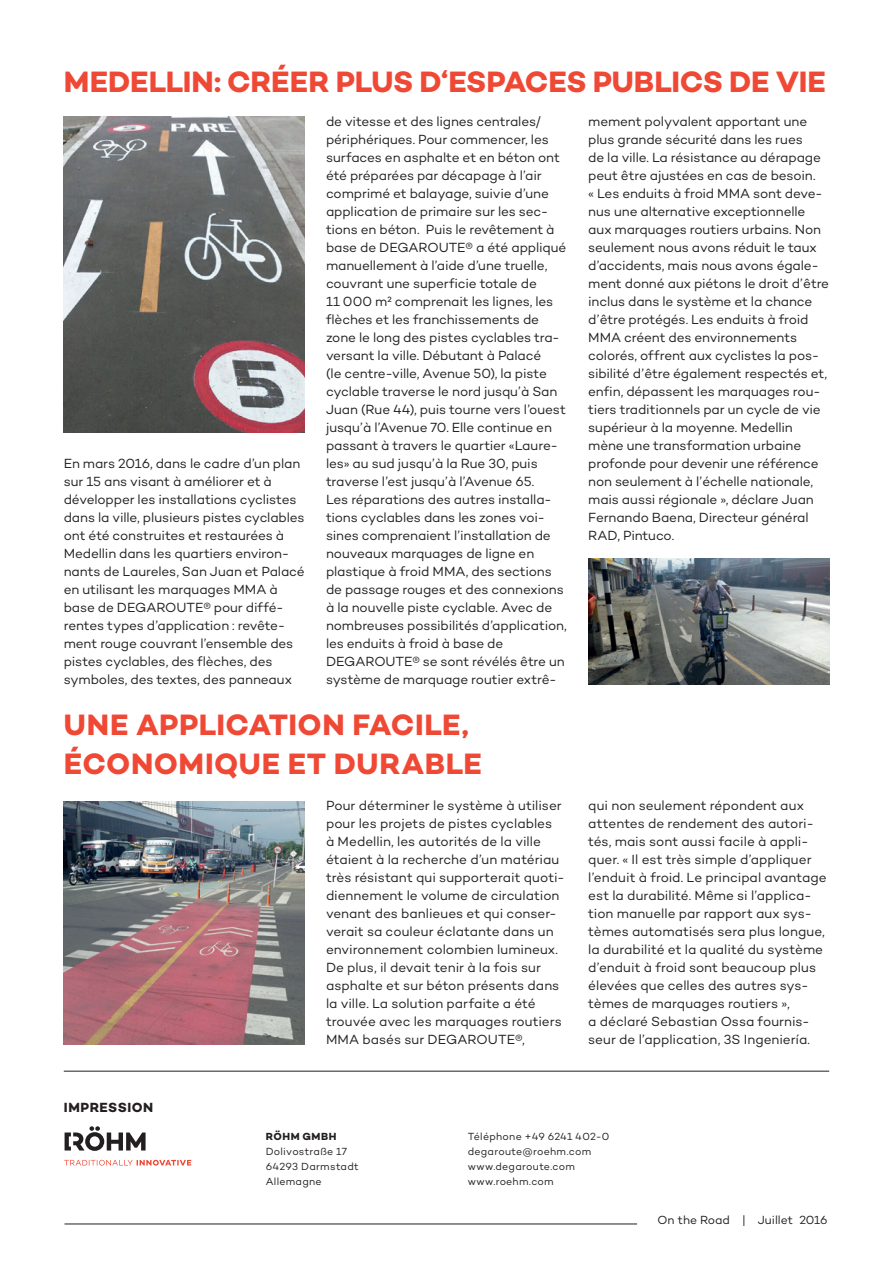
<style>
.page{position:relative;width:893px;height:1263px;background:#fff}
.page>*{position:absolute;margin:0;border:0;box-sizing:border-box;transform-origin:0 0}
.t1{font:700 30px/39px "Campton";letter-spacing:.005em;color:#ef4835}
.t2{font:13.5px/18px "Campton";letter-spacing:-.01em;color:#231f20}
.t3{font:700 13.5px "Campton";letter-spacing:.035em;color:#231f20}
.t4{font:12px "Campton";letter-spacing:-.005em;color:#231f20}
.t5{font:10.5px/15px "Campton";letter-spacing:.025em;color:#231f20}
.t6{font:700 10.5px "Campton";letter-spacing:.055em;color:#231f20}
</style>
<div class="page">
<hr style="left:64px;top:1071px;width:765px;height:1px;background:#231f20">
<svg style="left:65px;top:1126px;width:81px;height:25px"></svg>
<svg style="left:64px;top:1160px;width:127px;height:5px"></svg>
<hr style="left:65px;top:1223px;width:572px;height:1px;background:#231f20">
<img style="left:64px;top:801px;width:241px;height:243px">
<img style="left:64px;top:116px;width:241px;height:316px">
<img style="left:588px;top:558px;width:241px;height:126px">
<h1 class="t1" style="left:64px;top:62px;width:763px">MEDELLIN: CRÉER PLUS D‘ESPACES PUBLICS DE VIE</h1>
<p class="t2" style="left:64px;top:454px;width:242px">En mars 2016, dans le cadre d’un plan sur 15 ans visant à améliorer et à développer les installations cyclistes dans la ville, plusieurs pistes cyclables ont été construites et restaurées à Medellin dans les quartiers environ&shy;nants de Laureles, San Juan et Palacé en utilisant les marquages MMA à base de DEGAROUTE® pour diffé&shy;rentes types d’application : revête&shy;ment rouge couvrant l’ensemble des pistes cyclables, des flèches, des symboles, des textes, des panneaux</p>
<p class="t2" style="left:326px;top:112px;width:242px">de vitesse et des lignes centrales/ périphériques. Pour commencer, les surfaces en asphalte et en béton ont été préparées par décapage à l’air comprimé et balayage, suivie d’une application de primaire sur les sec&shy;tions en béton. Puis le revêtement à base de DEGAROUTE® a été appliqué manuellement à l’aide d’une truelle, couvrant une superficie totale de<br>11 000 m² comprenait les lignes, les flèches et les franchissements de zone le long des pistes cyclables tra&shy;versant la ville. Débutant à Palacé<br>(le centre-ville, Avenue 50), la piste cyclable traverse le nord jusqu’à San Juan (Rue 44), puis tourne vers l’ouest jusqu’à l’Avenue 70. Elle continue en passant à travers le quartier «Laure&shy;les» au sud jusqu’à la Rue 30, puis traverse l’est jusqu’à l’Avenue 65.<br>Les réparations des autres installa&shy;tions cyclables dans les zones voi&shy;sines comprenaient l’installation de nouveaux marquages de ligne en plastique à froid MMA, des sections de passage rouges et des connexions à la nouvelle piste cyclable. Avec de nombreuses possibilités d’application, les enduits à froid à base de DEGAROUTE® se sont révélés être un système de marquage routier extrê-</p>
<p class="t2" style="left:588px;top:112px;width:242px">mement polyvalent apportant une plus grande sécurité dans les rues<br>de la ville. La résistance au dérapage peut être ajustées en cas de besoin.<br>« Les enduits à froid MMA sont deve&shy;nus une alternative exceptionnelle aux marquages routiers urbains. Non seulement nous avons réduit le taux d’accidents, mais nous avons égale&shy;ment donné aux piétons le droit d’être inclus dans le système et la chance d’être protégés. Les enduits à froid MMA créent des environnements colorés, offrent aux cyclistes la pos&shy;sibilité d’être également respectés et, enfin, dépassent les marquages rou&shy;tiers traditionnels par un cycle de vie supérieur à la moyenne. Medellin mène une transformation urbaine profonde pour devenir une référence non seulement à l’échelle nationale, mais aussi régionale », déclare Juan Fernando Baena, Directeur général RAD, Pintuco.</p>
<h1 class="t1" style="left:64px;top:705px;width:419px">UNE APPLICATION FACILE,<br>ÉCONOMIQUE ET DURABLE</h1>
<p class="t2" style="left:326px;top:796px;width:240px">Pour déterminer le système à utiliser pour les projets de pistes cyclables<br>à Medellin, les autorités de la ville étaient à la recherche d’un matériau très résistant qui supporterait quoti&shy;diennement le volume de circulation venant des banlieues et qui conser&shy;verait sa couleur éclatante dans un environnement colombien lumineux.<br>De plus, il devait tenir à la fois sur asphalte et sur béton présents dans la ville. La solution parfaite a été trouvée avec les marquages routiers MMA basés sur DEGAROUTE®,</p>
<p class="t2" style="left:588px;top:796px;width:240px">qui non seulement répondent aux attentes de rendement des autori&shy;tés, mais sont aussi facile à appli&shy;quer. « Il est très simple d’appliquer l’enduit à froid. Le principal avantage est la durabilité. Même si l’applica&shy;tion manuelle par rapport aux sys&shy;tèmes automatisés sera plus longue, la durabilité et la qualité du système d’enduit à froid sont beaucoup plus élevées que celles des autres sys&shy;tèmes de marquages routiers »,<br>a déclaré Sebastian Ossa fournis&shy;seur de l’application, 3S Ingeniería.</p>
<p class="t3" style="left:64px;top:1098px;width:91px">IMPRESSION</p>
<p class="t6" style="left:266px;top:1129px;width:72px">RÖHM GMBH</p>
<p class="t5" style="left:266px;top:1143px;width:95px">Dolivostraße 17<br>64293 Darmstadt<br>Allemagne</p>
<p class="t5" style="left:468px;top:1128px;width:143px">Téléphone +49 6241 402-0 degaroute@roehm.com www.degaroute.com www.roehm.com</p>
<p class="t4" style="left:658px;top:1213px;width:172px">On the Road | Juillet 2016</p>
</div>
